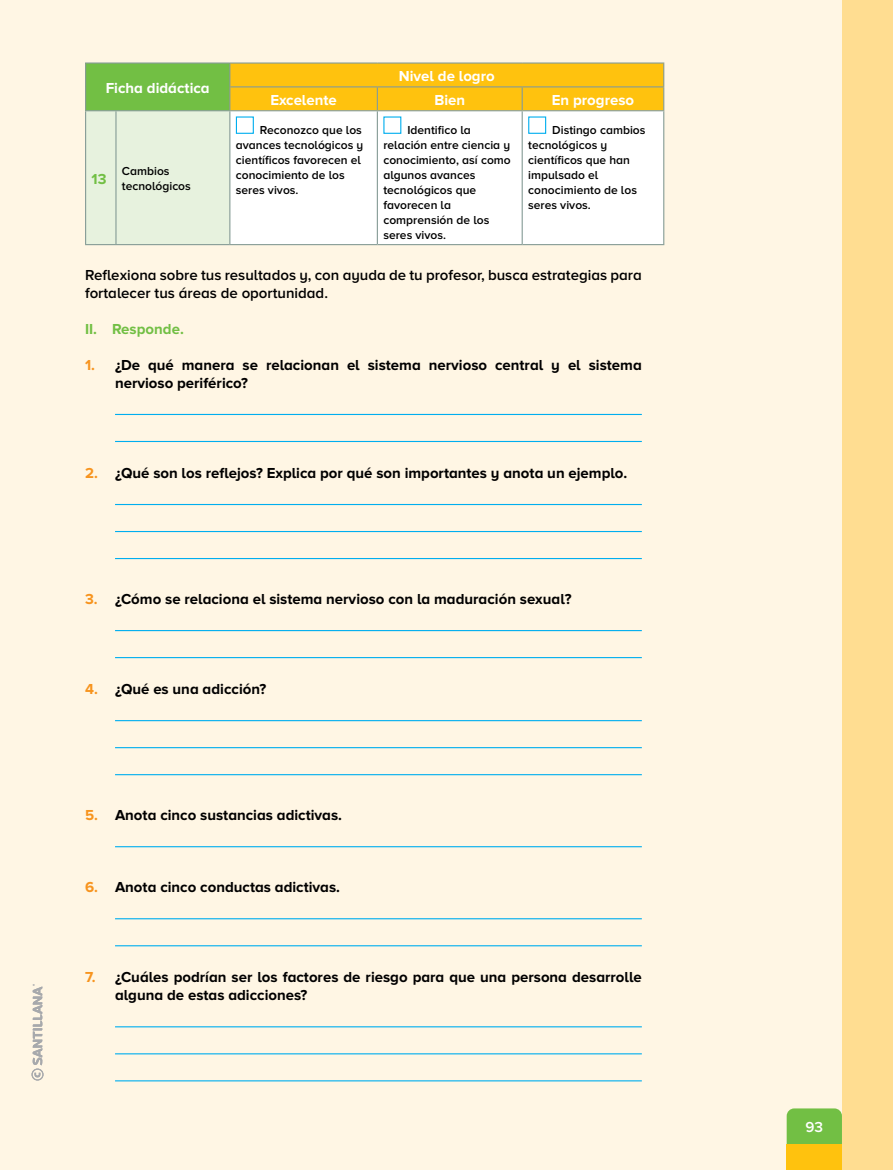
<style>
.page{position:relative;width:893px;height:1170px;background:#fff}
.page>*{position:absolute;margin:0;border:0;box-sizing:border-box;transform-origin:0 0}
.t1{font:700 15px/18px "Proxima Nova A";color:#000}
.t2{font:600 15px/18px "Proxima Nova A";color:#000}
.t3{font:700 15px "Proxima Nova A";color:#fff}
.t4{font:700 15px "Proxima Nova A";color:#72bf44}
.t5{font:600 15px "Proxima Nova A";color:#fff}
.t6{font:600 12px/15px "Proxima Nova A";color:#000}
.s1{color:#f7941e}
</style>
<div class="page">
<div style="left:0;top:0;width:893px;height:1169px;background:#fff6e4"></div>
<div style="left:842px;top:0;width:51px;height:1169px;background:#ffdd91"></div>
<div style="left:787px;top:1108px;width:55px;height:36px;background:#72bf44"></div>
<div style="left:787px;top:1144px;width:55px;height:25px;background:#ffc20e"></div>
<hr style="left:85px;top:62px;width:31px;height:2px;background:#869c96">
<hr style="left:116px;top:62px;width:114px;height:2px;background:#869c96">
<hr style="left:230px;top:62px;width:147px;height:2px;background:#869c96">
<hr style="left:377px;top:62px;width:145px;height:2px;background:#869c96">
<hr style="left:522px;top:62px;width:142px;height:2px;background:#869c96">
<svg style="left:85px;top:64px;width:579px;height:180px;background:#f0ebbd"></svg>
<hr style="left:85px;top:110px;width:31px;height:1px;background:#869c96">
<hr style="left:85px;top:111px;width:1px;height:133px;background:#869c96">
<hr style="left:116px;top:110px;width:114px;height:1px;background:#869c96">
<hr style="left:115px;top:111px;width:2px;height:133px;background:#869c96">
<hr style="left:230px;top:110px;width:147px;height:1px;background:#869c96">
<hr style="left:229px;top:111px;width:1px;height:133px;background:#869c96">
<hr style="left:377px;top:110px;width:145px;height:1px;background:#869c96">
<hr style="left:377px;top:111px;width:1px;height:133px;background:#869c96">
<hr style="left:522px;top:110px;width:142px;height:1px;background:#869c96">
<hr style="left:522px;top:111px;width:1px;height:133px;background:#869c96">
<hr style="left:663px;top:111px;width:1px;height:133px;background:#869c96">
<hr style="left:85px;top:244px;width:31px;height:1px;background:#869c96">
<hr style="left:116px;top:244px;width:114px;height:1px;background:#869c96">
<hr style="left:230px;top:244px;width:147px;height:1px;background:#869c96">
<hr style="left:377px;top:244px;width:145px;height:1px;background:#869c96">
<hr style="left:522px;top:244px;width:142px;height:1px;background:#869c96">
<div style="left:236px;top:116px;width:18px;height:18px;background:#fff;border:1px solid #00aeef"></div>
<div style="left:383px;top:116px;width:18px;height:18px;background:#fff;border:1px solid #00aeef"></div>
<div style="left:528px;top:116px;width:18px;height:18px;background:#fff;border:1px solid #00aeef"></div>
<hr style="left:115px;top:414px;width:527px;height:1px;background:#00aeef">
<hr style="left:115px;top:441px;width:527px;height:1px;background:#00aeef">
<hr style="left:115px;top:504px;width:527px;height:1px;background:#00aeef">
<hr style="left:115px;top:531px;width:527px;height:1px;background:#00aeef">
<hr style="left:115px;top:558px;width:527px;height:1px;background:#00aeef">
<hr style="left:115px;top:630px;width:527px;height:1px;background:#00aeef">
<hr style="left:115px;top:657px;width:527px;height:1px;background:#00aeef">
<hr style="left:115px;top:720px;width:527px;height:1px;background:#00aeef">
<hr style="left:115px;top:747px;width:527px;height:1px;background:#00aeef">
<hr style="left:115px;top:774px;width:527px;height:1px;background:#00aeef">
<hr style="left:115px;top:846px;width:527px;height:1px;background:#00aeef">
<hr style="left:115px;top:918px;width:527px;height:1px;background:#00aeef">
<hr style="left:115px;top:945px;width:527px;height:1px;background:#00aeef">
<hr style="left:115px;top:1026px;width:527px;height:1px;background:#00aeef">
<hr style="left:115px;top:1053px;width:527px;height:1px;background:#00aeef">
<hr style="left:115px;top:1080px;width:527px;height:1px;background:#00aeef">
<svg style="left:32px;top:984px;width:12px;height:96px"></svg>
<p class="t3" style="left:106px;top:79px;width:105px">Ficha didáctica</p>
<p class="t3" style="left:399px;top:67px;width:97px">Nivel de logro</p>
<p class="t3" style="left:270px;top:91px;width:68px">Excelente</p>
<p class="t3" style="left:434px;top:91px;width:32px">Bien</p>
<p class="t3" style="left:552px;top:91px;width:84px">En progreso</p>
<p class="t6" style="left:236px;top:122px;width:129px;text-indent:24px">Reconozco que los avances tecnológicos y científicos favorecen el conocimiento de los seres vivos.</p>
<p class="t6" style="left:383px;top:122px;width:129px;text-indent:24px">Identifico la relación entre ciencia y conocimiento, así como algunos avances tecnológicos que favorecen la comprensión de los seres vivos.</p>
<p class="t6" style="left:528px;top:122px;width:119px;text-indent:24px">Distingo cambios tecnológicos y científicos que han impulsado el conocimiento de los seres vivos.</p>
<p class="t2" style="left:85px;top:266px;width:558px">Reflexiona sobre tus resultados y, con ayuda de tu profesor, busca estrategias para fortalecer tus áreas de oportunidad.</p>
<p class="t4" style="left:85px;top:320px;width:100px">II. Responde.</p>
<p class="t1" style="left:115px;top:356px;width:528px;text-indent:-30px"><span class="s1">1.</span> ¿De qué manera se relacionan el sistema nervioso central y el sistema nervioso periférico?</p>
<p class="t4" style="left:92px;top:170px;width:16px">13</p>
<p class="t6" style="left:122px;top:163px;width:70px">Cambios tecnológicos</p>
<p class="t1" style="left:85px;top:464px;width:544px"><span class="s1">2.</span> ¿Qué son los reflejos? Explica por qué son importantes y anota un ejemplo.</p>
<p class="t1" style="left:85px;top:590px;width:488px"><span class="s1">3.</span> ¿Cómo se relaciona el sistema nervioso con la maduración sexual?</p>
<p class="t1" style="left:85px;top:680px;width:183px"><span class="s1">4.</span> ¿Qué es una adicción?</p>
<p class="t1" style="left:85px;top:806px;width:259px"><span class="s1">5.</span> Anota cinco sustancias adictivas.</p>
<p class="t1" style="left:85px;top:878px;width:257px"><span class="s1">6.</span> Anota cinco conductas adictivas.</p>
<p class="t1" style="left:115px;top:968px;width:528px;text-indent:-30px"><span class="s1">7.</span> ¿Cuáles podrían ser los factores de riesgo para que una persona desarrolle alguna de estas adicciones?</p>
<p class="t5" style="left:805px;top:1118px;width:19px">93</p>
</div>
